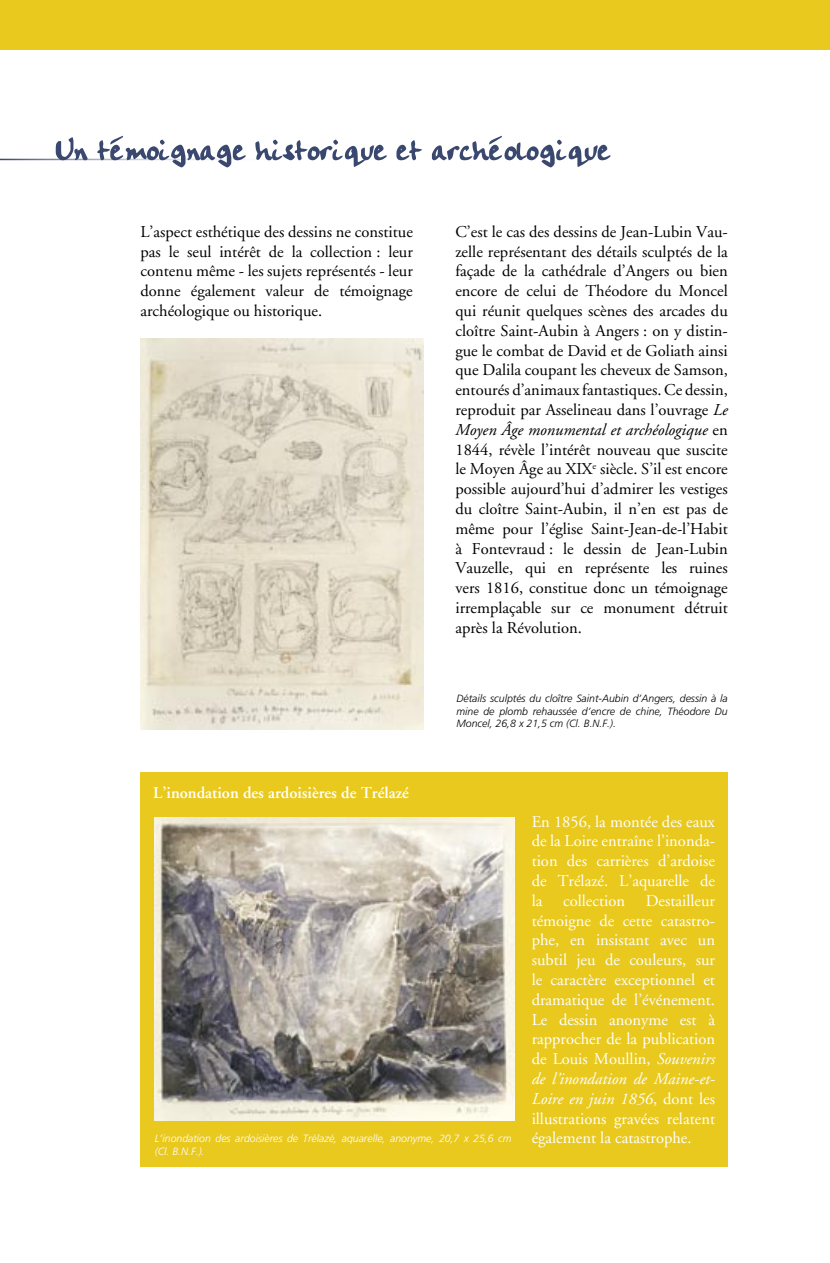
<style>
.page{position:relative;width:830px;height:1263px;background:#fff}
.page>*{position:absolute;margin:0;border:0;box-sizing:border-box;transform-origin:0 0}
.t1{font:16.5px/19.8px "Adobe Garamond";color:#000;text-align:justify}
.t2{font:16.5px/19.8px "Adobe Garamond";color:#fff;text-align:justify}
.t3{font:600 16.5px "Adobe Garamond";color:#fff}
.Body_Text{font:italic 300 10.5px/12.6px "Frutiger";color:#000;text-align:justify}
.Body_Text-2{font:italic 300 10.5px "Frutiger";color:#fff}
.s1{font-style:italic}
</style>
<div class="page">
<div style="left:0;top:0;width:829px;height:50px;background:#e9c91e"></div>
<div style="left:140px;top:773px;width:587px;height:394px;background:#e9c91e"></div>
<img style="left:154px;top:817px;width:360px;height:303px">
<img style="left:140px;top:338px;width:283px;height:391px">
<svg style="left:56px;top:136px;width:554px;height:31px"></svg>
<p class="t1" style="left:140px;top:222px;width:274px">L’aspect esthétique des dessins ne constitue pas le seul intérêt de la collection : leur contenu même - les sujets représentés - leur donne également valeur de témoignage archéologique ou historique.</p>
<p class="t1" style="left:455px;top:222px;width:274px">C’est le cas des dessins de Jean-Lubin Vau&shy;zelle représentant des détails sculptés de la façade de la cathédrale d’Angers ou bien encore de celui de Théodore du Moncel qui réunit quelques scènes des arcades du cloître Saint-Aubin à Angers : on y distin&shy;gue le combat de David et de Goliath ainsi que Dalila coupant les cheveux de Samson, entourés d’animaux fantastiques. Ce dessin, reproduit par Asselineau dans l’ouvrage <span class="s1">Le Moyen Âge monumental et archéologique</span> en 1844, révèle l’intérêt nouveau que suscite le Moyen Âge au XIX<sup>e</sup> siècle. S’il est encore possible aujourd’hui d’admirer les vestiges du cloître Saint-Aubin, il n’en est pas de même pour l’église Saint-Jean-de-l’Habit à Fontevraud : le dessin de Jean-Lubin Vauzelle, qui en représente les ruines vers 1816, constitue donc un témoignage irremplaçable sur ce monument détruit après la Révolution.</p>
<p class="t3" style="left:153px;top:783px;width:257px">L’inondation des ardoisières de Trélazé</p>
<p class="Body_Text" style="left:456px;top:692px;width:273px">Détails sculptés du cloître Saint-Aubin d’Angers, dessin à la mine de plomb rehaussée d’encre de chine, Théodore Du Moncel, 26,8 x 21,5 cm (Cl. B.N.F.).</p>
<p class="t2" style="left:531px;top:812px;width:185px">En 1856, la montée des eaux de la Loire entraîne l’inonda&shy;tion des carrières d’ardoise de Trélazé. L’aquarelle de la</p>
<p class="t2" style="left:531px;top:891px;width:185px;text-indent:114px">Destailleur témoigne de cette catastro&shy;phe, en insistant avec un subtil jeu de couleurs, sur le caractère exceptionnel et dramatique de l’événement.<br>Le dessin anonyme est à rapprocher de la publication de Louis Moullin, <span class="s1">Souvenirs de l’inondation de Maine-et-Loire en juin 1856</span>, dont les illustrations gravées relatent</p>
<p class="t2" style="left:562px;top:891px;width:63px">collection</p>
<p class="Body_Text-2" style="left:155px;top:1133px;width:358px">L’inondation des ardoisières de Trélazé, aquarelle, anonyme, 20,7 x 25,6 cm</p>
<p class="t2" style="left:531px;top:1129px;width:161px">également la catastrophe.</p>
<p class="Body_Text-2" style="left:155px;top:1145px;width:51px">(Cl. B.N.F.).</p>
</div>
